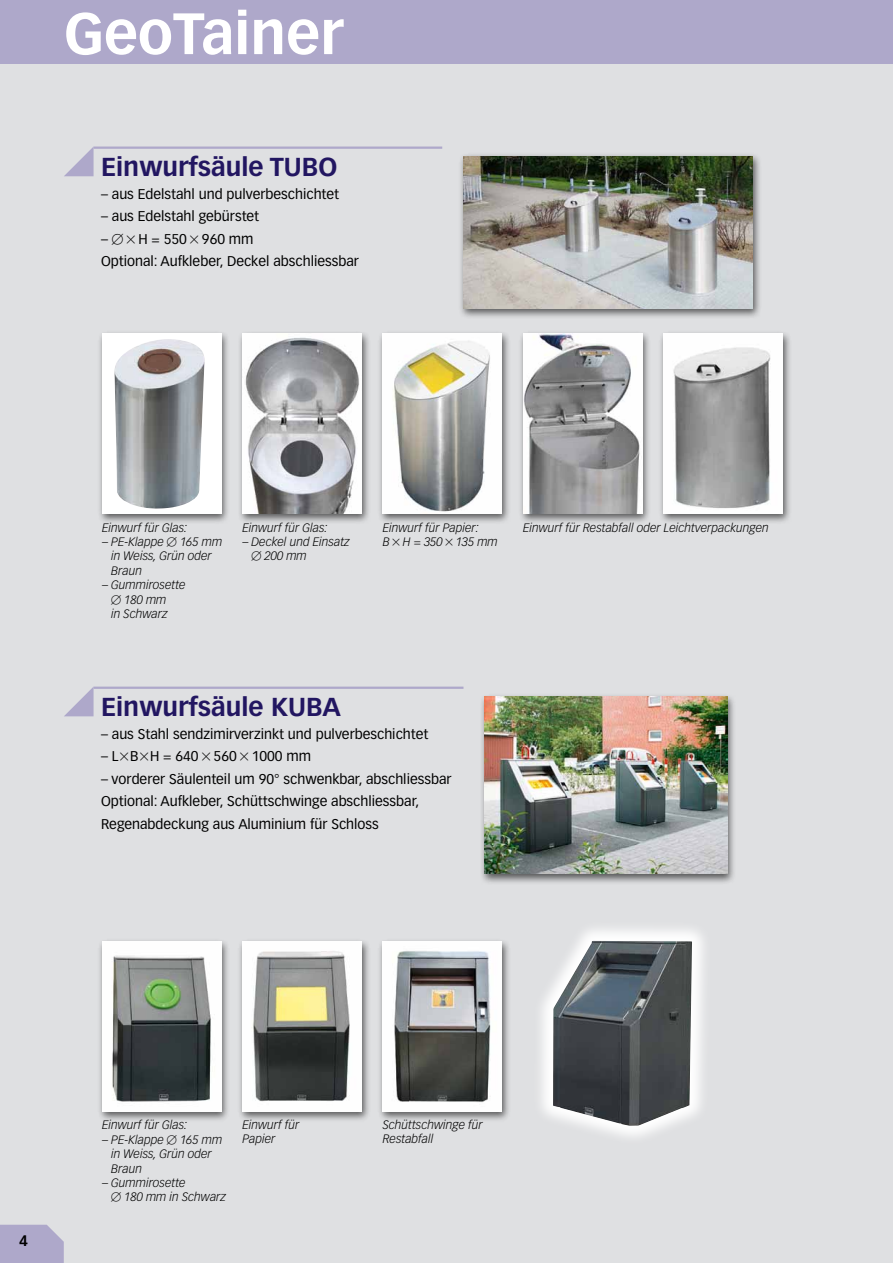
<style>
.page{position:relative;width:893px;height:1263px;background:#dfe0e2}
.page>*{position:absolute;margin:0;border:0;box-sizing:border-box;transform-origin:0 0}
.t1{font:700 57.15px "Vectora LT Pro";color:#fff}
.t2{font:700 25.5px "Vectora LT Pro";color:#221661}
.t3{font:700 15px "Vectora LT Pro";color:#000}
.t4{font:13.8px/22.5px "Vectora LT Pro";color:#000}
.t5{font:italic 300 12px/14.4px "Vectora LT Pro";color:#000}
</style>
<div class="page">
<svg style="left:0;top:1225px;width:64px;height:38px"></svg>
<div style="left:0;top:0;width:893px;height:64px;background:#aea8ca"></div>
<hr style="left:94px;top:147px;width:348px;height:2px;background:#aea8ca">
<svg style="left:64px;top:147px;width:30px;height:29px"></svg>
<div style="left:458px;top:153px;width:304px;height:166px;background:#000;opacity:.6"></div>
<img style="left:463px;top:156px;width:290px;height:152px">
<div style="left:97px;top:330px;width:133px;height:194px;background:#000;opacity:.6"></div>
<div style="left:102px;top:334px;width:119px;height:180px;background:#fff"></div>
<img style="left:114px;top:339px;width:91px;height:170px">
<div style="left:238px;top:331px;width:132px;height:193px;background:#000;opacity:.6"></div>
<img style="left:242px;top:334px;width:119px;height:180px">
<div style="left:377px;top:330px;width:134px;height:194px;background:#000;opacity:.6"></div>
<img style="left:383px;top:334px;width:119px;height:180px">
<div style="left:518px;top:330px;width:133px;height:194px;background:#000;opacity:.6"></div>
<img style="left:523px;top:334px;width:119px;height:180px">
<div style="left:658px;top:330px;width:133px;height:194px;background:#000;opacity:.6"></div>
<img style="left:663px;top:334px;width:119px;height:180px">
<hr style="left:94px;top:687px;width:369px;height:2px;background:#aea8ca">
<svg style="left:64px;top:687px;width:30px;height:29px"></svg>
<div style="left:480px;top:693px;width:256px;height:191px;background:#000;opacity:.6"></div>
<img style="left:485px;top:696px;width:242px;height:178px">
<svg style="left:541px;top:929px;width:163px;height:208px"></svg>
<img style="left:553px;top:941px;width:139px;height:185px">
<div style="left:97px;top:938px;width:133px;height:184px;background:#000;opacity:.6"></div>
<img style="left:102px;top:941px;width:119px;height:170px">
<div style="left:237px;top:938px;width:133px;height:184px;background:#000;opacity:.6"></div>
<img style="left:242px;top:941px;width:119px;height:170px">
<div style="left:377px;top:938px;width:134px;height:184px;background:#000;opacity:.6"></div>
<img style="left:383px;top:941px;width:119px;height:170px">
<h1 class="t1" style="left:64px;top:-1px;width:281px">GeoTainer</h1>
<h2 class="t2" style="left:101px;top:152px;width:238px">Einwurfsäule TUBO</h2>
<p class="t4" style="left:101px;top:183px;width:240px">– aus Edelstahl und pulverbeschichtet</p>
<p class="t4" style="left:101px;top:205px;width:160px">– aus Edelstahl gebürstet</p>
<p class="t4" style="left:101px;top:228px;width:259px">– ✓H = 550✓960 mm<br>Optional: Aufkleber, Deckel abschliessbar</p>
<p class="t5" style="left:102px;top:520px;width:87px">Einwurf für Glas:</p>
<p class="t5" style="left:102px;top:535px;width:63px">– PE-Klappe</p>
<p class="t5" style="left:111px;top:535px;width:113px;text-indent:69px">165 mm in Weiss, Grün oder<br>Braun</p>
<p class="t5" style="left:102px;top:578px;width:85px">– Gummirosette</p>
<p class="t5" style="left:124px;top:592px;width:44px">180 mm</p>
<p class="t5" style="left:111px;top:607px;width:58px">in Schwarz</p>
<p class="t5" style="left:242px;top:520px;width:87px">Einwurf für Glas:</p>
<p class="t5" style="left:265px;top:535px;width:87px;text-indent:-22px">– Deckel und Einsatz<br>200 mm</p>
<p class="t5" style="left:383px;top:520px;width:117px">Einwurf für Papier:<br>B✓H = 350✓135 mm</p>
<p class="t5" style="left:523px;top:520px;width:247px">Einwurf für Restabfall oder Leichtverpackungen</p>
<h2 class="t2" style="left:101px;top:692px;width:241px">Einwurfsäule KUBA</h2>
<p class="t4" style="left:101px;top:723px;width:329px">– aus Stahl sendzimirverzinkt und pulverbeschichtet</p>
<p class="t4" style="left:101px;top:745px;width:212px">– L✓B✓H = 640✓560✓1000 mm</p>
<p class="t4" style="left:101px;top:768px;width:352px">– vorderer Säulenteil um 90° schwenkbar, abschliessbar<br>Optional: Aufkleber, Schüttschwinge abschliessbar,<br>Regenabdeckung aus Aluminium für Schloss</p>
<p class="t3" style="left:19px;top:1231px;width:10px">4</p>
<p class="t5" style="left:102px;top:1118px;width:87px">Einwurf für Glas:</p>
<p class="t5" style="left:102px;top:1132px;width:63px">– PE-Klappe</p>
<p class="t5" style="left:111px;top:1132px;width:113px;text-indent:69px">165 mm in Weiss, Grün oder<br>Braun</p>
<p class="t5" style="left:124px;top:1175px;width:103px;text-indent:-22px">– Gummirosette<br>180 mm in Schwarz</p>
<p class="t5" style="left:242px;top:1117px;width:58px">Einwurf für<br>Papier</p>
<p class="t5" style="left:383px;top:1117px;width:102px">Schüttschwinge für<br>Restabfall</p>
</div>
